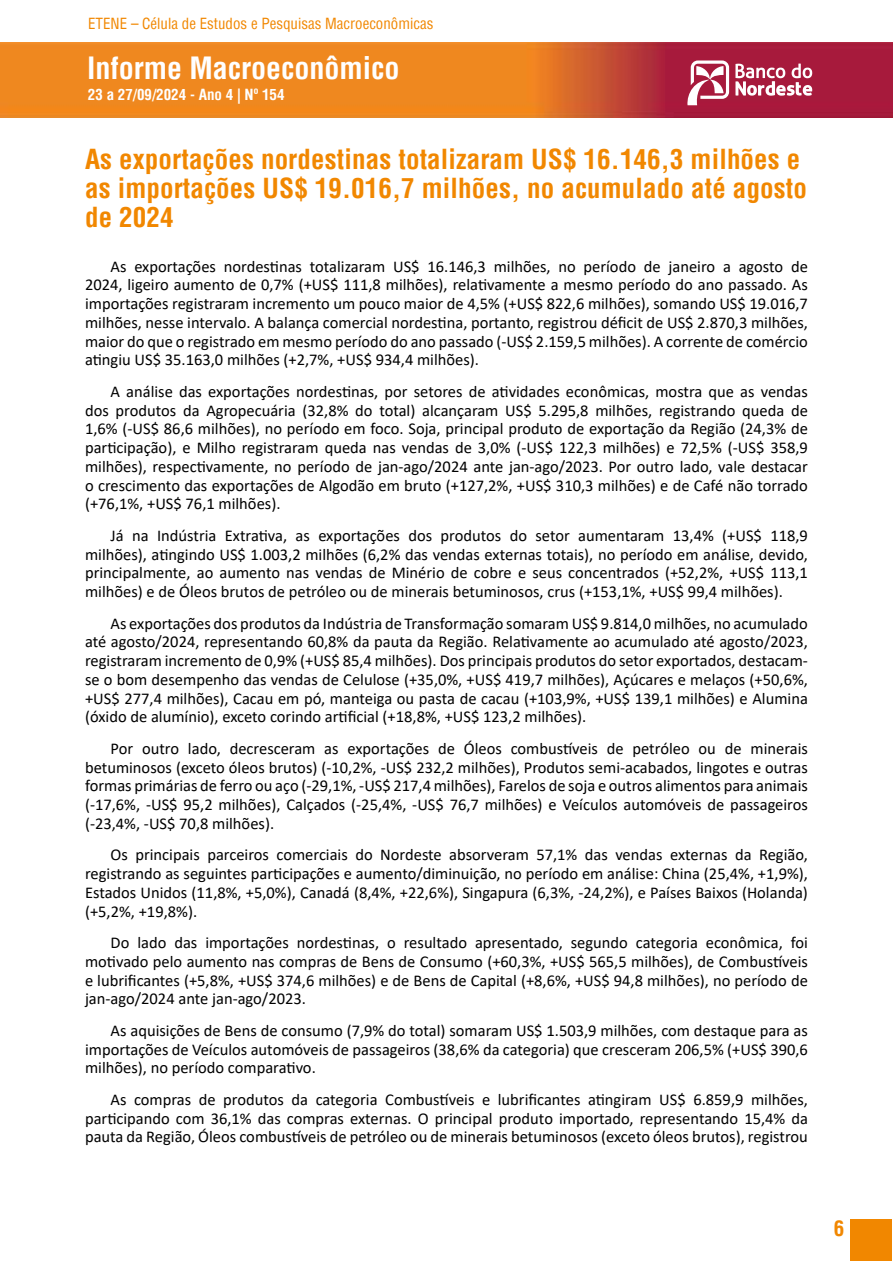
<style>
.page{position:relative;width:893px;height:1263px;background:#fff}
.page>*{position:absolute;margin:0;border:0;box-sizing:border-box;transform-origin:0 0}
.t1{font:700 condensed 30px "Helvetica";color:#fff}
.t2{font:700 condensed 27px/29.1px "Helvetica";letter-spacing:.005em;color:#f18700}
.t3{font:700 condensed 21px "Helvetica";color:#f18700}
.t4{font:16.5px/18.8px "Calibri";color:#000;text-align:justify}
.t5{font:condensed 15px "Helvetica";color:#f18700}
.t6{font:700 condensed 15px "Helvetica";color:#fff}
</style>
<div class="page">
<img style="left:0;top:43px;width:893px;height:75px">
<svg style="left:686px;top:61px;width:43px;height:44px"></svg>
<svg style="left:735px;top:64px;width:77px;height:32px"></svg>
<div style="left:850px;top:1219px;width:42px;height:41px;background:#f18700"></div>
<p class="t5" style="left:88px;top:14px;width:347px">ETENE – Célula de Estudos e Pesquisas Macroeconômicas</p>
<h1 class="t1" style="left:87px;top:48px;width:314px">Informe Macroeconômico</h1>
<p class="t6" style="left:88px;top:85px;width:198px">23 a 27/09/2024 - Ano 4 | Nº 154</p>
<h2 class="t2" style="left:85px;top:145px;width:723px">As exportações nordestinas totalizaram US$ 16.146,3 milhões e as importações US$ 19.016,7 milhões, no acumulado até agosto de 2024</h2>
<p class="t4" style="left:85px;top:256px;width:724px;text-indent:26px">As exportações nordestinas totalizaram US$ 16.146,3 milhões, no período de janeiro a agosto de 2024, ligeiro aumento de 0,7% (+US$ 111,8 milhões), relativamente a mesmo período do ano passado. As importações registraram incremento um pouco maior de 4,5% (+US$ 822,6 milhões), somando US$ 19.016,7 milhões, nesse intervalo. A balança comercial nordestina, portanto, registrou déficit de US$ 2.870,3 milhões, maior do que o registrado em mesmo período do ano passado (-US$ 2.159,5 milhões). A corrente de comércio atingiu US$ 35.163,0 milhões (+2,7%, +US$ 934,4 milhões).</p>
<p class="t4" style="left:85px;top:382px;width:724px;text-indent:26px">A análise das exportações nordestinas, por setores de atividades econômicas, mostra que as vendas dos produtos da Agropecuária (32,8% do total) alcançaram US$ 5.295,8 milhões, registrando queda de 1,6% (-US$ 86,6 milhões), no período em foco. Soja, principal produto de exportação da Região (24,3% de participação), e Milho registraram queda nas vendas de 3,0% (-US$ 122,3 milhões) e 72,5% (-US$ 358,9 milhões), respectivamente, no período de jan-ago/2024 ante jan-ago/2023. Por outro lado, vale destacar o crescimento das exportações de Algodão em bruto (+127,2%, +US$ 310,3 milhões) e de Café não torrado (+76,1%, +US$ 76,1 milhões).</p>
<p class="t4" style="left:85px;top:526px;width:724px;text-indent:26px">Já na Indústria Extrativa, as exportações dos produtos do setor aumentaram 13,4% (+US$ 118,9 milhões), atingindo US$ 1.003,2 milhões (6,2% das vendas externas totais), no período em análise, devido, principalmente, ao aumento nas vendas de Minério de cobre e seus concentrados (+52,2%, +US$ 113,1 milhões) e de Óleos brutos de petróleo ou de minerais betuminosos, crus (+153,1%, +US$ 99,4 milhões).</p>
<p class="t4" style="left:85px;top:613px;width:724px;text-indent:26px">As exportações dos produtos da Indústria de Transformação somaram US$ 9.814,0 milhões, no acumulado até agosto/2024, representando 60,8% da pauta da Região. Relativamente ao acumulado até agosto/2023, registraram incremento de 0,9% (+US$ 85,4 milhões). Dos principais produtos do setor exportados, destacam&shy;se o bom desempenho das vendas de Celulose (+35,0%, +US$ 419,7 milhões), Açúcares e melaços (+50,6%, +US$ 277,4 milhões), Cacau em pó, manteiga ou pasta de cacau (+103,9%, +US$ 139,1 milhões) e Alumina (óxido de alumínio), exceto corindo artificial (+18,8%, +US$ 123,2 milhões).</p>
<p class="t4" style="left:85px;top:738px;width:724px;text-indent:26px">Por outro lado, decresceram as exportações de Óleos combustíveis de petróleo ou de minerais betuminosos (exceto óleos brutos) (-10,2%, -US$ 232,2 milhões), Produtos semi-acabados, lingotes e outras formas primárias de ferro ou aço (-29,1%, -US$ 217,4 milhões), Farelos de soja e outros alimentos para animais (-17,6%, -US$ 95,2 milhões), Calçados (-25,4%, -US$ 76,7 milhões) e Veículos automóveis de passageiros (-23,4%, -US$ 70,8 milhões).</p>
<p class="t4" style="left:85px;top:845px;width:724px;text-indent:26px">Os principais parceiros comerciais do Nordeste absorveram 57,1% das vendas externas da Região, registrando as seguintes participações e aumento/diminuição, no período em análise: China (25,4%, +1,9%), Estados Unidos (11,8%, +5,0%), Canadá (8,4%, +22,6%), Singapura (6,3%, -24,2%), e Países Baixos (Holanda) (+5,2%, +19,8%).</p>
<p class="t4" style="left:85px;top:933px;width:724px;text-indent:26px">Do lado das importações nordestinas, o resultado apresentado, segundo categoria econômica, foi motivado pelo aumento nas compras de Bens de Consumo (+60,3%, +US$ 565,5 milhões), de Combustíveis e lubrificantes (+5,8%, +US$ 374,6 milhões) e de Bens de Capital (+8,6%, +US$ 94,8 milhões), no período de jan-ago/2024 ante jan-ago/2023.</p>
<p class="t4" style="left:85px;top:1020px;width:724px;text-indent:26px">As aquisições de Bens de consumo (7,9% do total) somaram US$ 1.503,9 milhões, com destaque para as importações de Veículos automóveis de passageiros (38,6% da categoria) que cresceram 206,5% (+US$ 390,6 milhões), no período comparativo.</p>
<p class="t4" style="left:85px;top:1089px;width:724px;text-indent:26px">As compras de produtos da categoria Combustíveis e lubrificantes atingiram US$ 6.859,9 milhões, participando com 36,1% das compras externas. O principal produto importado, representando 15,4% da pauta da Região, Óleos combustíveis de petróleo ou de minerais betuminosos (exceto óleos brutos), registrou</p>
<p class="t3" style="left:834px;top:1214px;width:12px">6</p>
</div>
